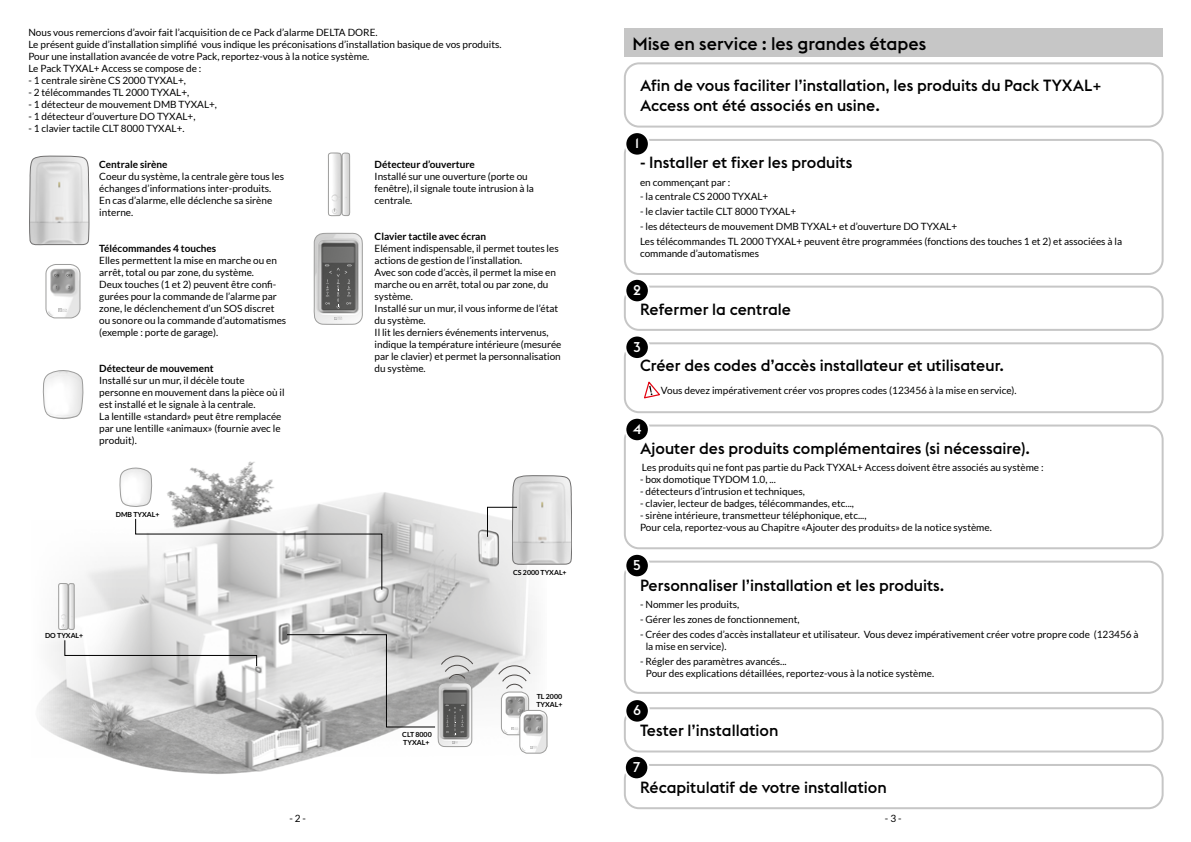
<style>
.page{position:relative;width:1191px;height:842px;background:#fff}
.page>*{position:absolute;margin:0;border:0;box-sizing:border-box;transform-origin:0 0}
.t1{font:500 18px "Euclid Flex";color:#000}
.t2{font:500 16px/19.2px "Euclid Flex";color:#000}
.t3{font:500 14px "Euclid Flex";color:#fff}
.t4{font:10px/12px "Lato";color:#000}
.t5{font:700 10px "Lato";color:#000}
.t6{font:700 7px/8.4px "Lato";color:#000}
</style>
<div class="page">
<div style="left:624px;top:28px;width:538px;height:29px;background:#c6c6c6"></div>
<div style="left:624px;top:139px;width:539px;height:136px;border:2px solid #c6c6c6;border-radius:14px"></div>
<div style="left:624px;top:561px;width:539px;height:133px;border:2px solid #c6c6c6;border-radius:14px"></div>
<svg style="left:644px;top:381px;width:16px;height:18px"></svg>
<div style="left:624px;top:342px;width:539px;height:71px;border:2px solid #c6c6c6;border-radius:14px"></div>
<div style="left:624px;top:424px;width:539px;height:125px;border:2px solid #c6c6c6;border-radius:14px"></div>
<div style="left:624px;top:707px;width:539px;height:45px;border:2px solid #c6c6c6;border-radius:14px"></div>
<div style="left:624px;top:764px;width:539px;height:45px;border:2px solid #c6c6c6;border-radius:14px"></div>
<div style="left:624px;top:286px;width:539px;height:45px;border:2px solid #c6c6c6;border-radius:14px"></div>
<div style="left:625px;top:132px;width:24px;height:24px;background:#000;border-radius:50%"></div>
<div style="left:624px;top:131px;width:26px;height:26px;border:2px solid #fff;border-radius:50%"></div>
<div style="left:625px;top:554px;width:24px;height:23px;background:#000;border-radius:50%"></div>
<div style="left:624px;top:553px;width:26px;height:25px;border:2px solid #fff;border-radius:50%"></div>
<div style="left:625px;top:335px;width:24px;height:24px;background:#000;border-radius:50%"></div>
<div style="left:624px;top:334px;width:26px;height:26px;border:2px solid #fff;border-radius:50%"></div>
<div style="left:625px;top:418px;width:24px;height:23px;background:#000;border-radius:50%"></div>
<div style="left:624px;top:417px;width:26px;height:25px;border:2px solid #fff;border-radius:50%"></div>
<div style="left:625px;top:699px;width:24px;height:24px;background:#000;border-radius:50%"></div>
<div style="left:624px;top:698px;width:26px;height:26px;border:2px solid #fff;border-radius:50%"></div>
<div style="left:625px;top:756px;width:23px;height:23px;background:#000;border-radius:50%"></div>
<div style="left:624px;top:755px;width:25px;height:25px;border:2px solid #fff;border-radius:50%"></div>
<div style="left:625px;top:279px;width:24px;height:23px;background:#000;border-radius:50%"></div>
<div style="left:624px;top:278px;width:26px;height:25px;border:2px solid #fff;border-radius:50%"></div>
<div style="left:624px;top:62px;width:539px;height:66px;border:2px solid #c6c6c6;border-radius:14px"></div>
<svg style="left:29px;top:156px;width:60px;height:89px;background:#d7d7d7"></svg>
<svg style="left:45px;top:264px;width:35px;height:54px"></svg>
<svg style="left:42px;top:370px;width:42px;height:49px"></svg>
<svg style="left:328px;top:153px;width:22px;height:63px"></svg>
<svg style="left:313px;top:233px;width:50px;height:92px;background:#969695"></svg>
<img style="left:39px;top:461px;width:503px;height:313px">
<svg style="left:135px;top:518px;width:248px;height:73px"></svg>
<svg style="left:64px;top:639px;width:194px;height:28px"></svg>
<svg style="left:286px;top:634px;width:188px;height:113px;background:#c2c2c2"></svg>
<svg style="left:497px;top:665px;width:50px;height:88px"></svg>
<svg style="left:486px;top:475px;width:85px;height:90px"></svg>
<svg style="left:119px;top:465px;width:33px;height:43px"></svg>
<svg style="left:58px;top:583px;width:17px;height:47px"></svg>
<p class="t4" style="left:28px;top:27px;width:474px">Nous vous remercions d’avoir fait l’acquisition de ce Pack d’alarme DELTA DORE.<br>Le présent guide d’installation simplifié vous indique les préconisations d’installation basique de vos produits.<br>Pour une installation avancée de votre Pack, reportez-vous à la notice système.<br>Le Pack TYXAL+ Access se compose de :</p>
<p class="t4" style="left:28px;top:75px;width:159px">- 1 centrale sirène CS 2000 TYXAL+,</p>
<p class="t4" style="left:28px;top:87px;width:162px">- 2 télécommandes TL 2000 TYXAL+,</p>
<p class="t4" style="left:28px;top:99px;width:190px">- 1 détecteur de mouvement DMB TYXAL+,</p>
<p class="t4" style="left:28px;top:111px;width:169px">- 1 détecteur d’ouverture DO TYXAL+,</p>
<p class="t4" style="left:28px;top:123px;width:158px">- 1 clavier tactile CLT 8000 TYXAL+.</p>
<p class="t5" style="left:99px;top:159px;width:70px">Centrale sirène</p>
<p class="t4" style="left:99px;top:171px;width:186px">Coeur du système, la centrale gère tous les échanges d’informations inter-produits.<br>En cas d’alarme, elle déclenche sa sirène interne.</p>
<p class="t5" style="left:99px;top:243px;width:118px">Télécommandes 4 touches</p>
<p class="t4" style="left:99px;top:255px;width:188px">Elles permettent la mise en marche ou en arrêt, total ou par zone, du système.<br>Deux touches (1 et 2) peuvent être confi&shy;gurées pour la commande de l’alarme par zone, le déclenchement d’un SOS discret ou sonore ou la commande d’automatismes (exemple : porte de garage).</p>
<p class="t5" style="left:99px;top:363px;width:116px">Détecteur de mouvement</p>
<p class="t4" style="left:99px;top:375px;width:187px">Installé sur un mur, il décèle toute personne en mouvement dans la pièce où il est installé et le signale à la centrale.<br>La lentille «standard» peut être remplacée par une lentille «animaux» (fournie avec le produit).</p>
<p class="t5" style="left:375px;top:159px;width:102px">Détecteur d’ouverture</p>
<p class="t4" style="left:375px;top:171px;width:161px">Installé sur une ouverture (porte ou fenêtre), il signale toute intrusion à la centrale.</p>
<p class="t5" style="left:375px;top:231px;width:113px">Clavier tactile avec écran</p>
<p class="t4" style="left:375px;top:243px;width:188px">Elément indispensable, il permet toutes les actions de gestion de l’installation.<br>Avec son code d’accès, il permet la mise en marche ou en arrêt, total ou par zone, du système.<br>Installé sur un mur, il vous informe de l’état du système.<br>Il lit les derniers événements intervenus, indique la température intérieure (mesurée par le clavier) et permet la personnalisation du système.</p>
<p class="t6" style="left:116px;top:510px;width:45px">DMB TYXAL+</p>
<p class="t6" style="left:45px;top:631px;width:40px">DO TYXAL+</p>
<p class="t6" style="left:402px;top:730px;width:31px">CLT 8000<br>TYXAL+</p>
<p class="t6" style="left:513px;top:568px;width:55px">CS 2000 TYXAL+</p>
<p class="t6" style="left:536px;top:692px;width:28px">TL 2000<br>TYXAL+</p>
<h1 class="t1" style="left:632px;top:33px;width:295px">Mise en service : les grandes étapes</h1>
<h2 class="t2" style="left:640px;top:76px;width:463px">Afin de vous faciliter l’installation, les produits du Pack TYXAL+<br>Access ont été associés en usine.</h2>
<h3 class="t3" style="left:635px;top:135px;width:6px">1</h3>
<h2 class="t2" style="left:640px;top:153px;width:214px">- Installer et fixer les produits</h2>
<p class="t4" style="left:640px;top:176px;width:92px">en commençant par :</p>
<p class="t4" style="left:640px;top:191px;width:130px">- la centrale CS 2000 TYXAL+</p>
<p class="t4" style="left:640px;top:206px;width:158px">- le clavier tactile CLT 8000 TYXAL+</p>
<p class="t4" style="left:640px;top:219px;width:483px;line-height:14.8px">- les détecteurs de mouvement DMB TYXAL+ et d’ouverture DO TYXAL+<br>Les télécommandes TL 2000 TYXAL+ peuvent être programmées (fonctions des touches 1 et 2) et associées à la</p>
<p class="t4" style="left:640px;top:247px;width:121px">commande d’automatismes</p>
<h3 class="t3" style="left:633px;top:282px;width:9px">2</h3>
<h2 class="t2" style="left:640px;top:300px;width:152px">Refermer la centrale</h2>
<h3 class="t3" style="left:633px;top:339px;width:9px">3</h3>
<h2 class="t2" style="left:640px;top:356px;width:365px">Créer des codes d’accès installateur et utilisateur.</h2>
<p class="t4" style="left:661px;top:384px;width:357px">Vous devez impérativement créer vos propres codes (123456 à la mise en service).</p>
<h3 class="t3" style="left:633px;top:421px;width:10px">4</h3>
<h2 class="t2" style="left:640px;top:438px;width:391px">Ajouter des produits complémentaires (si nécessaire).</h2>
<p class="t4" style="left:642px;top:462px;width:403px">Les produits qui ne font pas partie du Pack TYXAL+ Access doivent être associés au système :</p>
<p class="t4" style="left:640px;top:474px;width:137px">- box domotique TYDOM 1.0, ...</p>
<p class="t4" style="left:640px;top:486px;width:166px">- détecteurs d’intrusion et techniques,</p>
<p class="t4" style="left:640px;top:498px;width:215px">- clavier, lecteur de badges, télécommandes, etc...,</p>
<p class="t4" style="left:640px;top:510px;width:353px">- sirène intérieure, transmetteur téléphonique, etc...,<br>Pour cela, reportez-vous au Chapitre «Ajouter des produits» de la notice système.</p>
<h3 class="t3" style="left:633px;top:557px;width:9px">5</h3>
<h2 class="t2" style="left:640px;top:576px;width:306px">Personnaliser l’installation et les produits.</h2>
<p class="t4" style="left:640px;top:599px;width:101px">- Nommer les produits,</p>
<p class="t4" style="left:640px;top:613px;width:161px">- Gérer les zones de fonctionnement,</p>
<p class="t4" style="left:645px;top:628px;width:494px;text-indent:-6px">- Créer des codes d’accès installateur et utilisateur. Vous devez impérativement créer votre propre code (123456 à la mise en service).</p>
<p class="t4" style="left:645px;top:655px;width:290px;text-indent:-6px">- Régler des paramètres avancés...<br>Pour des explications détaillées, reportez-vous à la notice système.</p>
<h3 class="t3" style="left:633px;top:702px;width:9px">6</h3>
<h2 class="t2" style="left:640px;top:721px;width:140px">Tester l’installation</h2>
<h3 class="t3" style="left:633px;top:759px;width:9px">7</h3>
<h2 class="t2" style="left:640px;top:778px;width:248px">Récapitulatif de votre installation</h2>
<p class="t4" style="left:289px;top:812px;width:18px">- 2 -</p>
<p class="t4" style="left:885px;top:812px;width:18px">- 3 -</p>
</div>
